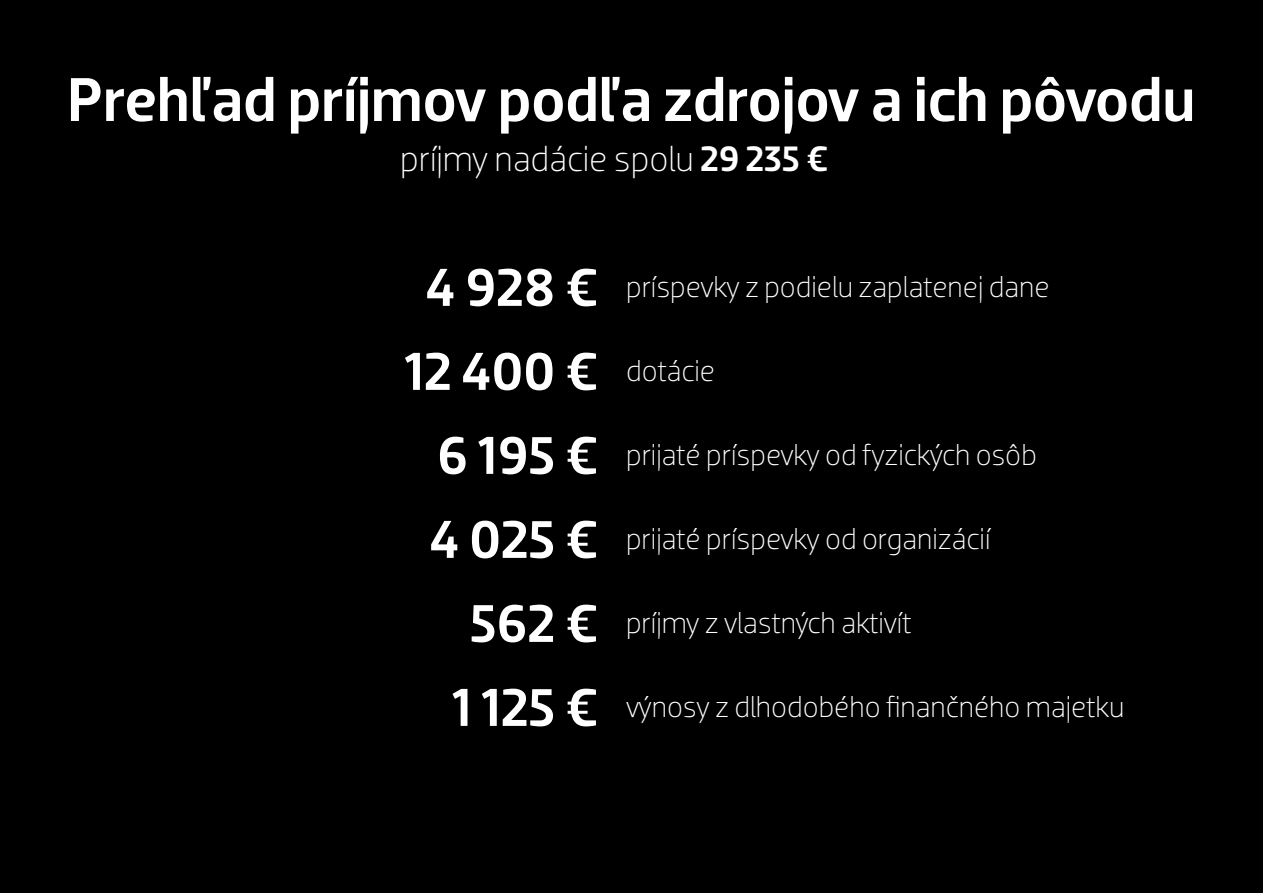
<style>
.page{position:relative;width:1263px;height:893px;background:#000}
.page>*{position:absolute;margin:0;border:0;box-sizing:border-box;transform-origin:0 0}
.t1{font:500 63px "Dobra";color:#fff}
.t2{font:500 54px/84px "Dobra";color:#fff;text-align:right}
.t3{font:300 36px "Dobra";color:#fff}
.t4{font:300 30px "Dobra";color:#fff}
.s1{font-weight:500}
</style>
<div class="page">
<h1 class="t1" style="left:67px;top:74px;width:1129px">Prehľad príjmov podľa zdrojov a ich pôvodu</h1>
<p class="t3" style="left:400px;top:143px;width:430px">príjmy nadácie spolu <span class="s1">29 235 €</span></p>
<h2 class="t2" style="left:405px;top:250px;width:195px">4 928 €<br>12 400 €<br>6 195 €<br>4 025 €<br>562 €<br>1 125 €</h2>
<p class="t4" style="left:626px;top:275px;width:425px">príspevky z podielu zaplatenej dane</p>
<p class="t4" style="left:626px;top:359px;width:91px">dotácie</p>
<p class="t4" style="left:626px;top:443px;width:412px">prijaté príspevky od fyzických osôb</p>
<p class="t4" style="left:626px;top:527px;width:366px">prijaté príspevky od organizácií</p>
<p class="t4" style="left:626px;top:611px;width:287px">príjmy z vlastných aktivít</p>
<p class="t4" style="left:626px;top:695px;width:500px">výnosy z dlhodobého finančného majetku</p>
</div>
